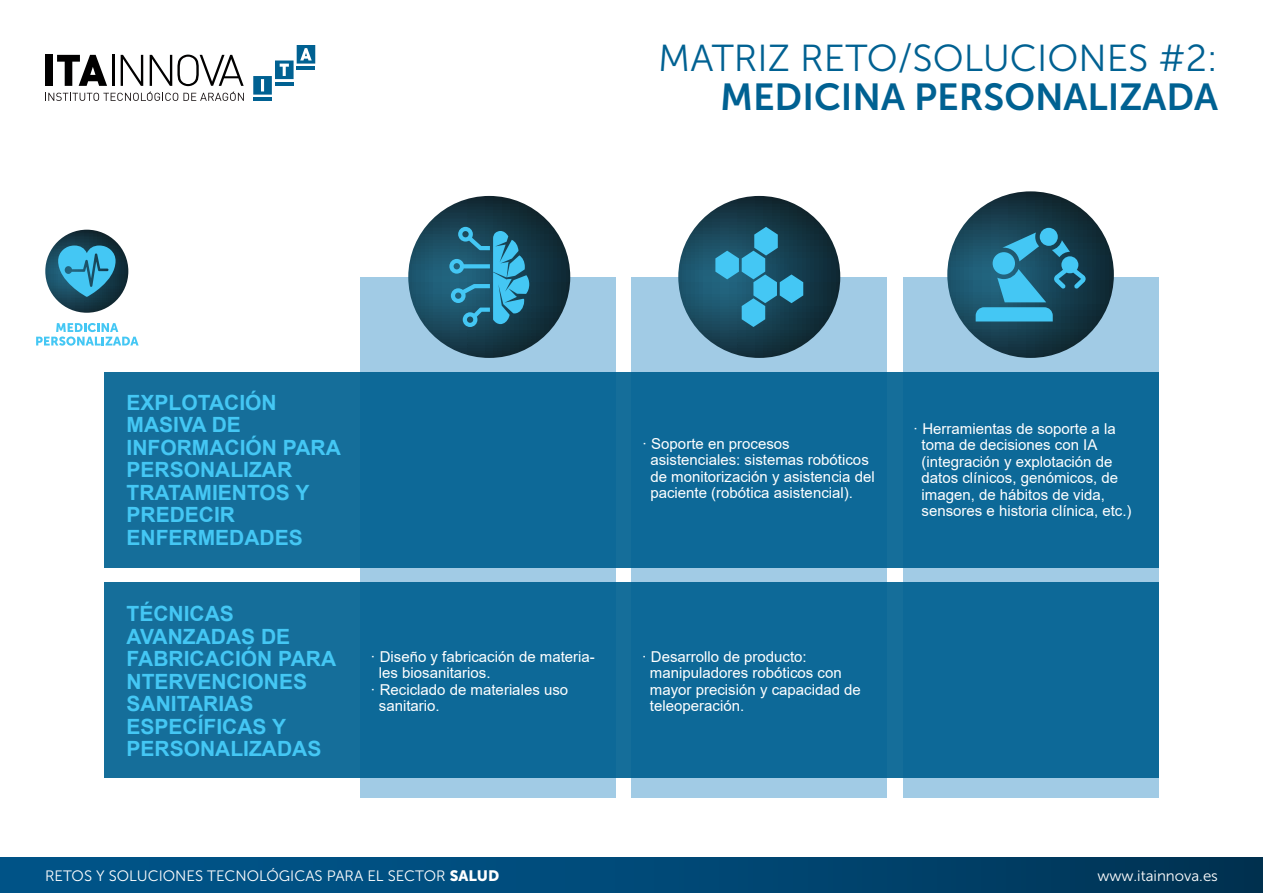
<style>
.page{position:relative;width:1263px;height:893px;background:#fff}
.page>*{position:absolute;margin:0;border:0;box-sizing:border-box;transform-origin:0 0}
.t1{font:37.5px "Museo Sans 300";color:#006192}
.t2{font:37.5px "Museo Sans 700";color:#006192}
.t3{font:700 21px/22.5px "Arial";color:#44c7f4}
.t4{font:15px/16.5px "Arial";color:#fff}
.t5{font:15px "Museo Sans 300";color:#fff}
.s1{font-family:"Museo Sans 900"}
</style>
<div class="page">
<div style="left:360px;top:277px;width:256px;height:520px;background:#a1cbe5"></div>
<svg style="left:408px;top:196px;width:162px;height:162px;background:#163c4c"></svg>
<svg style="left:449px;top:227px;width:80px;height:100px;background:#2a7c9a"></svg>
<div style="left:631px;top:277px;width:256px;height:520px;background:#a1cbe5"></div>
<svg style="left:678px;top:196px;width:162px;height:162px;background:#173c4c"></svg>
<svg style="left:715px;top:227px;width:88px;height:100px;background:#287390"></svg>
<div style="left:903px;top:277px;width:255px;height:520px;background:#a1cbe5"></div>
<svg style="left:947px;top:191px;width:167px;height:167px;background:#183c4b"></svg>
<div style="left:1040px;top:228px;width:18px;height:18px;background:#44c7f4;border-radius:50%"></div>
<svg style="left:976px;top:232px;width:110px;height:89px;background:#297794"></svg>
<div style="left:104px;top:373px;width:1054px;height:195px;background:#0d6998"></div>
<div style="left:104px;top:583px;width:1054px;height:195px;background:#0d6998"></div>
<svg style="left:45px;top:230px;width:83px;height:83px;background:#193c4a"></svg>
<svg style="left:58px;top:246px;width:58px;height:51px;background:#3396b9"></svg>
<svg style="left:36px;top:323px;width:103px;height:23px"></svg>
<svg style="left:45px;top:92px;width:199px;height:9px"></svg>
<hr style="left:253px;top:98px;width:19px;height:3px;background:#006192">
<svg style="left:253px;top:45px;width:62px;height:50px"></svg>
<div style="left:45px;top:55px;width:8px;height:31px;background:#010000"></div>
<svg style="left:57px;top:55px;width:50px;height:31px"></svg>
<hr style="left:112px;top:55px;width:2px;height:31px;background:#010000">
<svg style="left:121px;top:55px;width:22px;height:31px"></svg>
<svg style="left:150px;top:55px;width:94px;height:31px"></svg>
<div style="left:0;top:857px;width:1263px;height:36px;background:linear-gradient(to right,#005991,#003557)"></div>
<h1 class="t1" style="left:658px;top:38px;width:561px">MATRIZ RETO/SOLUCIONES #2:</h1>
<h1 class="t2" style="left:720px;top:77px;width:499px">MEDICINA PERSONALIZADA</h1>
<h2 class="t3" style="left:127px;top:391px;width:216px">EXPLOTACIÓN<br>MASIVA DE<br>INFORMACIÓN PARA<br>PERSONALIZAR<br>TRATAMIENTOS Y<br>PREDECIR<br>ENFERMEDADES</h2>
<h2 class="t3" style="left:127px;top:603px;width:211px">TÉCNICAS<br>AVANZADAS DE<br>FABRICACIÓN PARA<br>NTERVENCIONES<br>SANITARIAS<br>ESPECÍFICAS Y<br>PERSONALIZADAS</h2>
<p class="t4" style="left:371px;top:648px;width:226px">· Diseño y fabricación de materia-</p>
<p class="t4" style="left:379px;top:665px;width:113px">les biosanitarios.</p>
<p class="t4" style="left:371px;top:681px;width:199px">· Reciclado de materiales uso</p>
<p class="t4" style="left:379px;top:698px;width:62px">sanitario.</p>
<p class="t4" style="left:650px;top:435px;width:226px;text-indent:-8px">· Soporte en procesos asistenciales: sistemas robóticos de monitorización y asistencia del paciente (robótica asistencial).</p>
<p class="t4" style="left:921px;top:420px;width:212px;text-indent:-8px">· Herramientas de soporte a la toma de decisiones con IA (integración y explotación de datos clínicos, genómicos, de imagen, de hábitos de vida, sensores e historia clínica, etc.)</p>
<p class="t4" style="left:650px;top:648px;width:212px;text-indent:-8px">· Desarrollo de producto: manipuladores robóticos con mayor precisión y capacidad de teleoperación.</p>
<p class="t5" style="left:45px;top:868px;width:456px">RETOS Y SOLUCIONES TECNOLÓGICAS PARA EL SECTOR <span class="s1">SALUD</span></p>
<p class="t5" style="left:1097px;top:868px;width:122px">www.itainnova.es</p>
</div>
